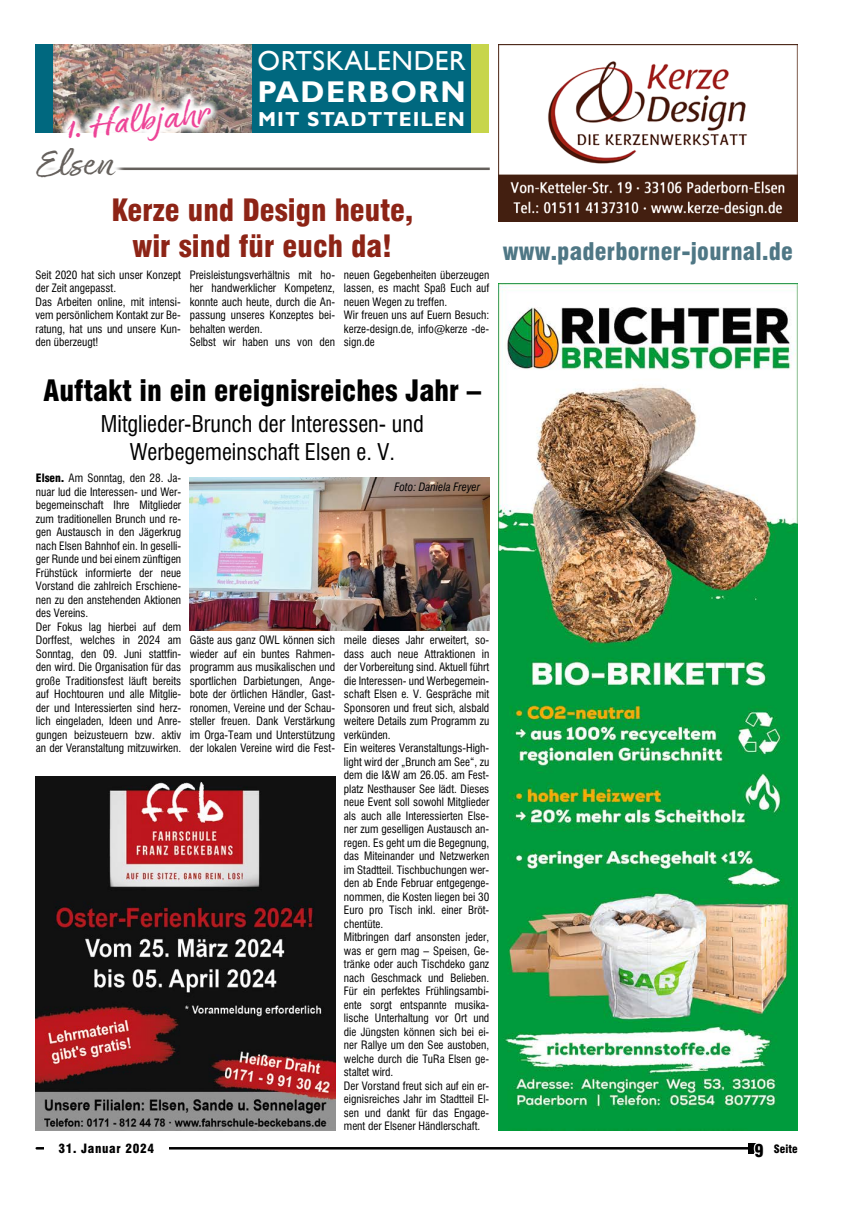
<style>
.page{position:relative;width:851px;height:1205px;background:#fff}
.page>*{position:absolute;margin:0;border:0;box-sizing:border-box;transform-origin:0 0}
.t1{font:expanded 38.75px "Good Karma";color:#ed4497}
.t2{font:expanded 38.75px "Good Karma";color:#65605c}
.t3{font:900 condensed 30px/36px "Swiss 721 BT";color:#8d2416;text-align:center}
.t4{font:700 30px "Gill Sans";letter-spacing:.05em;color:#fff}
.t5{font:900 condensed 28.75px "Swiss 721 BT";color:#000}
.t6{font:27.5px "Gill Sans";letter-spacing:.02em;color:#fff}
.t7{font:900 condensed 23.75px "Swiss 721 BT";letter-spacing:.01em;color:#4f7785}
.t8{font:22.5px/27.5px "Swis 721 BT Condensed 2";color:#000;text-align:center}
.t9{font:700 20.25px "Gill Sans";letter-spacing:.05em;color:#fff}
.t10{font:900 condensed 12.5px "Swiss 721 BT";letter-spacing:.05em;color:#000}
.t11{font:11.25px/13.5px "Swis 721 BT Condensed 2";color:#000}
.t12{font:11.25px "Swis 721 BT Condensed 3";color:#000}
.t13{font:900 condensed 11.25px "Swiss 721 BT";color:#000}
.s1{font-family:"Swiss 721 BT";font-weight:900;font-stretch:condensed}
.s2{font-size:17.5px;color:#fff}
</style>
<div class="page">
<hr style="left:37px;top:1147px;width:716px;height:2px;background:#000">
<div style="left:748px;top:1143px;width:10px;height:10px;background:#000"></div>
<div style="left:44px;top:1136px;width:124px;height:24px;background:#fff"></div>
<hr style="left:38px;top:168px;width:451px;height:2px;background:#65605c">
<div style="left:26px;top:138px;width:99px;height:49px;background:#fff"></div>
<img style="left:498px;top:283px;width:299px;height:847px">
<img style="left:35px;top:776px;width:300px;height:354px">
<div style="left:35px;top:44px;width:454px;height:89px;background:#00687f"></div>
<div style="left:471px;top:44px;width:18px;height:89px;background:#c7d54b"></div>
<img style="left:53px;top:44px;width:199px;height:89px">
<img style="left:55px;top:86px;width:169px;height:47px">
<img style="left:498px;top:44px;width:299px;height:177px">
<img style="left:190px;top:477px;width:299px;height:153px">
<h1 class="t1" style="left:65px;top:105px;width:145px;rotate:-6deg">1. Halbjahr</h1>
<h1 class="t2" style="left:37px;top:141px;width:79px">Elsen</h1>
<h3 class="t6" style="left:257px;top:44px;width:210px">ORTSKALENDER</h3>
<h2 class="t4" style="left:257px;top:74px;width:210px">PADERBORN</h2>
<h3 class="t9" style="left:258px;top:107px;width:208px">MIT STADTTEILEN</h3>
<h2 class="t3" style="left:111px;top:192px;width:303px">Kerze und Design heute, wir sind für euch da!</h2>
<p class="t11" style="left:35px;top:268px;width:147px">Seit 2020 hat sich unser Konzept der Zeit angepasst.<br>Das Arbeiten online, mit intensi&shy;vem persönlichem Kontakt zur Be&shy;ratung, hat uns und unsere Kun&shy;den überzeugt!</p>
<p class="t11" style="left:190px;top:268px;width:147px">Preisleistungsverhältnis mit ho&shy;her handwerklicher Kompetenz, konnte auch heute, durch die An&shy;passung unseres Konzeptes bei&shy;behalten werden.<br>Selbst wir haben uns von den</p>
<p class="t11" style="left:344px;top:268px;width:147px">neuen Gegebenheiten überzeugen lassen, es macht Spaß Euch auf neuen Wegen zu treffen.<br>Wir freuen uns auf Euern Besuch: kerze-design.de, info@kerze -de&shy;sign.de</p>
<h3 class="t5" style="left:44px;top:373px;width:439px">Auftakt in ein ereignisreiches Jahr –</h3>
<h3 class="t8" style="left:101px;top:410px;width:324px">Mitglieder-Brunch der Interessen- und<br>Werbegemeinschaft Elsen e. V.</h3>
<p class="t11" style="left:36px;top:471px;width:147px"><span class="s1">Elsen.</span> Am Sonntag, den 28. Ja&shy;nuar lud die Interessen- und Wer&shy;begemeinschaft Ihre Mitglieder zum traditionellen Brunch und re&shy;gen Austausch in den Jägerkrug nach Elsen Bahnhof ein. In geselli&shy;ger Runde und bei einem zünftigen<br>Frühstück informierte der neue<br>Vorstand die zahlreich Erschiene&shy;nen zu den anstehenden Aktionen des Vereins.<br>Der Fokus lag hierbei auf dem<br>Dorffest, welches in 2024 am<br>Sonntag, den 09. Juni stattfin&shy;den wird. Die Organisation für das große Traditionsfest läuft bereits auf Hochtouren und alle Mitglie&shy;der und Interessierten sind herz&shy;lich eingeladen, Ideen und Anre&shy;gungen beizusteuern bzw. aktiv an der Veranstaltung mitzuwirken.</p>
<p class="t12" style="left:394px;top:480px;width:87px">Foto: Daniela Freyer</p>
<p class="t11" style="left:190px;top:633px;width:147px;text-align:justify">Gäste aus ganz OWL können sich wieder auf ein buntes Rahmen&shy;programm aus musikalischen und sportlichen Darbietungen, Ange&shy;bote der örtlichen Händler, Gast&shy;ronomen, Vereine und der Schau&shy;steller freuen. Dank Verstärkung im Orga-Team und Unterstützung der lokalen Vereine wird die Fest-</p>
<p class="t11" style="left:344px;top:633px;width:147px">meile dieses Jahr erweitert, so&shy;dass auch neue Attraktionen in der Vorbereitung sind. Aktuell führt die Interessen- und Werbegemein&shy;schaft Elsen e. V. Gespräche mit<br>Sponsoren und freut sich, alsbald weitere Details zum Programm zu verkünden.<br>Ein weiteres Veranstaltungs-High&shy;light wird der „Brunch am See“, zu dem die I&amp;W am 26.05. am Fest&shy;platz Nesthauser See lädt. Dieses neue Event soll sowohl Mitglieder als auch alle Interessierten Else&shy;ner zum geselligen Austausch an&shy;regen. Es geht um die Begegnung, das Miteinander und Netzwerken im Stadtteil. Tischbuchungen wer&shy;den ab Ende Februar entgegenge&shy;nommen, die Kosten liegen bei 30<br>Euro pro Tisch inkl. einer Bröt&shy;chentüte.<br>Mitbringen darf ansonsten jeder, was er gern mag – Speisen, Ge&shy;tränke oder auch Tischdeko ganz nach Geschmack und Belieben.<br>Für ein perfektes Frühlingsambi&shy;ente sorgt entspannte musika&shy;lische Unterhaltung vor Ort und die Jüngsten können sich bei ei&shy;ner Rallye um den See austoben, welche durch die TuRa Elsen ge&shy;staltet wird.<br>Der Vorstand freut sich auf ein er&shy;eignisreiches Jahr im Stadtteil El&shy;sen und dankt für das Engage&shy;ment der Elsener Händlerschaft.</p>
<h3 class="t7" style="left:503px;top:237px;width:291px">www.paderborner-journal.de</h3>
<p class="t10" style="left:59px;top:1141px;width:97px">31. Januar 2024</p>
<p class="t13" style="left:754px;top:1142px;width:45px"><span class="s2">9</span> Seite</p>
</div>
